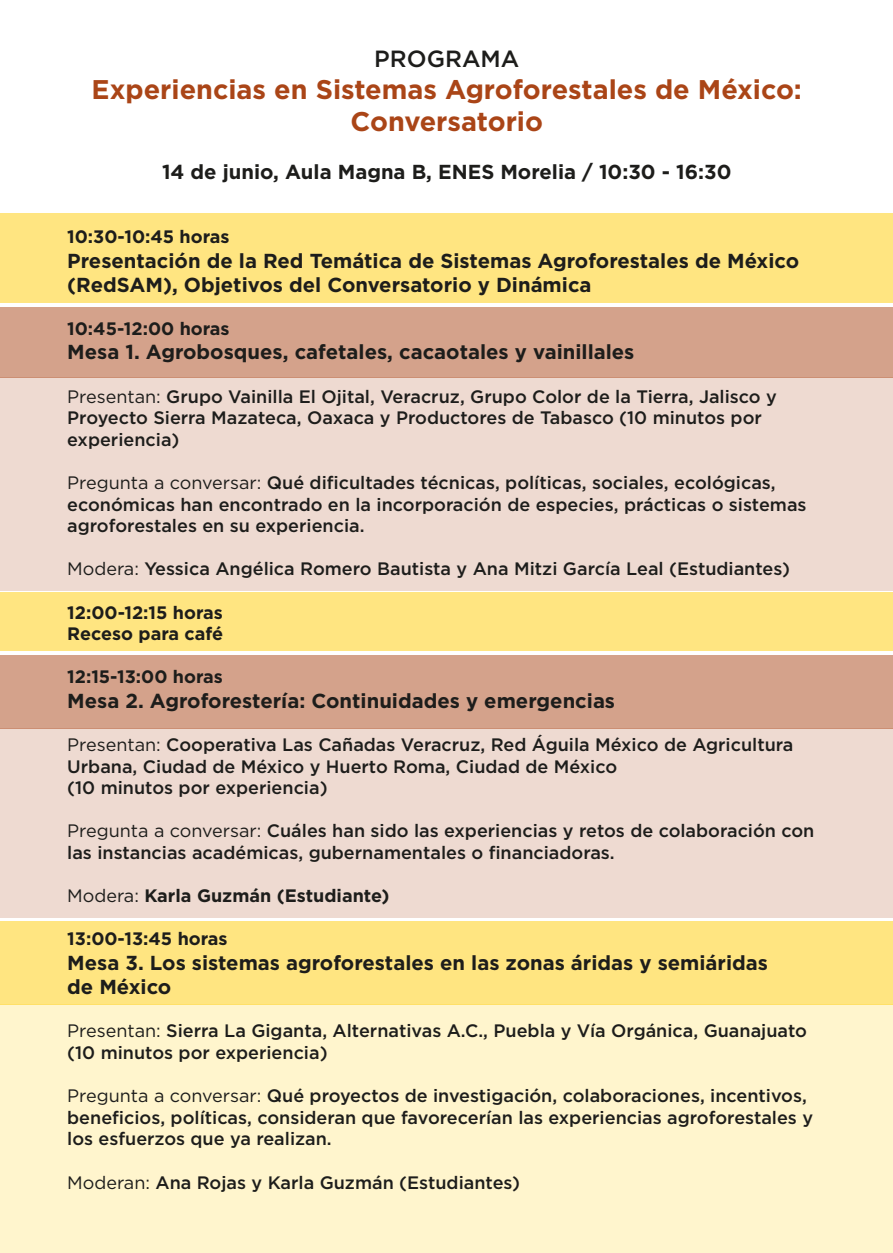
<style>
.page{position:relative;width:893px;height:1253px;background:#fff}
.page>*{position:absolute;margin:0;border:0;box-sizing:border-box;transform-origin:0 0}
.t1{font:700 27px/32.4px "Gotham";color:#aa4517;text-align:center}
.t2{font:500 23.4px "Gotham";color:#1d1d1b}
.t3{font:700 20.25px/24.3px "Gotham";color:#1d1d1b}
.t4{font:500 18px/21.6px "Gotham";color:#1d1d1b}
.t5{font:700 18px/21.6px "Gotham";color:#1d1d1b}
.s1{font-weight:400}
</style>
<div class="page">
<div style="left:0;top:1004px;width:893px;height:249px;background:#fff5cd"></div>
<div style="left:0;top:728px;width:893px;height:189px;background:#eedad1"></div>
<div style="left:0;top:377px;width:893px;height:213px;background:#eedad1"></div>
<div style="left:0;top:592px;width:893px;height:58px;background:#ffe581"></div>
<div style="left:0;top:213px;width:893px;height:89px;background:#ffe581"></div>
<div style="left:0;top:921px;width:893px;height:83px;background:#ffe581"></div>
<div style="left:0;top:655px;width:893px;height:73px;background:#d4a28b"></div>
<div style="left:0;top:307px;width:893px;height:70px;background:#d4a28b"></div>
<h2 class="t2" style="left:374px;top:43px;width:147px">PROGRAMA</h2>
<h1 class="t1" style="left:92px;top:73px;width:712px">Experiencias en Sistemas Agroforestales de México:<br>Conversatorio</h1>
<p class="t3" style="left:162px;top:160px;width:571px">14 de junio, Aula Magna B, ENES Morelia / 10:30 - 16:30</p>
<p class="t5" style="left:67px;top:226px;width:164px">10:30-10:45 horas</p>
<p class="t3" style="left:67px;top:248px;width:733px">Presentación de la Red Temática de Sistemas Agroforestales de México (RedSAM), Objetivos del Conversatorio y Dinámica</p>
<p class="t5" style="left:67px;top:318px;width:164px">10:45-12:00 horas</p>
<p class="t3" style="left:67px;top:340px;width:569px">Mesa 1. Agrobosques, cafetales, cacaotales y vainillales</p>
<p class="t4" style="left:67px;top:385px;width:711px"><span class="s1">Presentan:</span> Grupo Vainilla El Ojital, Veracruz, Grupo Color de la Tierra, Jalisco y<br>Proyecto Sierra Mazateca, Oaxaca y Productores de Tabasco (10 minutos por experiencia)</p>
<p class="t4" style="left:67px;top:471px;width:741px"><span class="s1">Pregunta a conversar:</span> Qué dificultades técnicas, políticas, sociales, ecológicas, económicas han encontrado en la incorporación de especies, prácticas o sistemas agroforestales en su experiencia.</p>
<p class="t4" style="left:67px;top:558px;width:724px"><span class="s1">Modera:</span> Yessica Angélica Romero Bautista y Ana Mitzi García Leal (Estudiantes)</p>
<p class="t5" style="left:67px;top:601px;width:157px">12:00-12:15 horas<br>Receso para café</p>
<p class="t5" style="left:67px;top:666px;width:157px">12:15-13:00 horas</p>
<p class="t3" style="left:67px;top:688px;width:549px">Mesa 2. Agroforestería: Continuidades y emergencias</p>
<p class="t4" style="left:67px;top:733px;width:728px"><span class="s1">Presentan:</span> Cooperativa Las Cañadas Veracruz, Red Águila México de Agricultura<br>Urbana, Ciudad de México y Huerto Roma, Ciudad de México<br>(10 minutos por experiencia)</p>
<p class="t4" style="left:67px;top:820px;width:749px"><span class="s1">Pregunta a conversar:</span> Cuáles han sido las experiencias y retos de colaboración con las instancias académicas, gubernamentales o financiadoras.</p>
<p class="t5" style="left:67px;top:885px;width:324px"><span class="s1">Modera:</span> Karla Guzmán (Estudiante)</p>
<p class="t5" style="left:67px;top:928px;width:162px">13:00-13:45 horas</p>
<p class="t3" style="left:67px;top:950px;width:702px">Mesa 3. Los sistemas agroforestales en las zonas áridas y semiáridas de México</p>
<p class="t4" style="left:67px;top:1020px;width:741px"><span class="s1">Presentan:</span> Sierra La Giganta, Alternativas A.C., Puebla y Vía Orgánica, Guanajuato (10 minutos por experiencia)</p>
<p class="t4" style="left:67px;top:1084px;width:747px"><span class="s1">Pregunta a conversar:</span> Qué proyectos de investigación, colaboraciones, incentivos, beneficios, políticas, consideran que favorecerían las experiencias agroforestales y los esfuerzos que ya realizan.</p>
<p class="t4" style="left:67px;top:1171px;width:454px"><span class="s1">Moderan:</span> Ana Rojas y Karla Guzmán (Estudiantes)</p>
</div>
